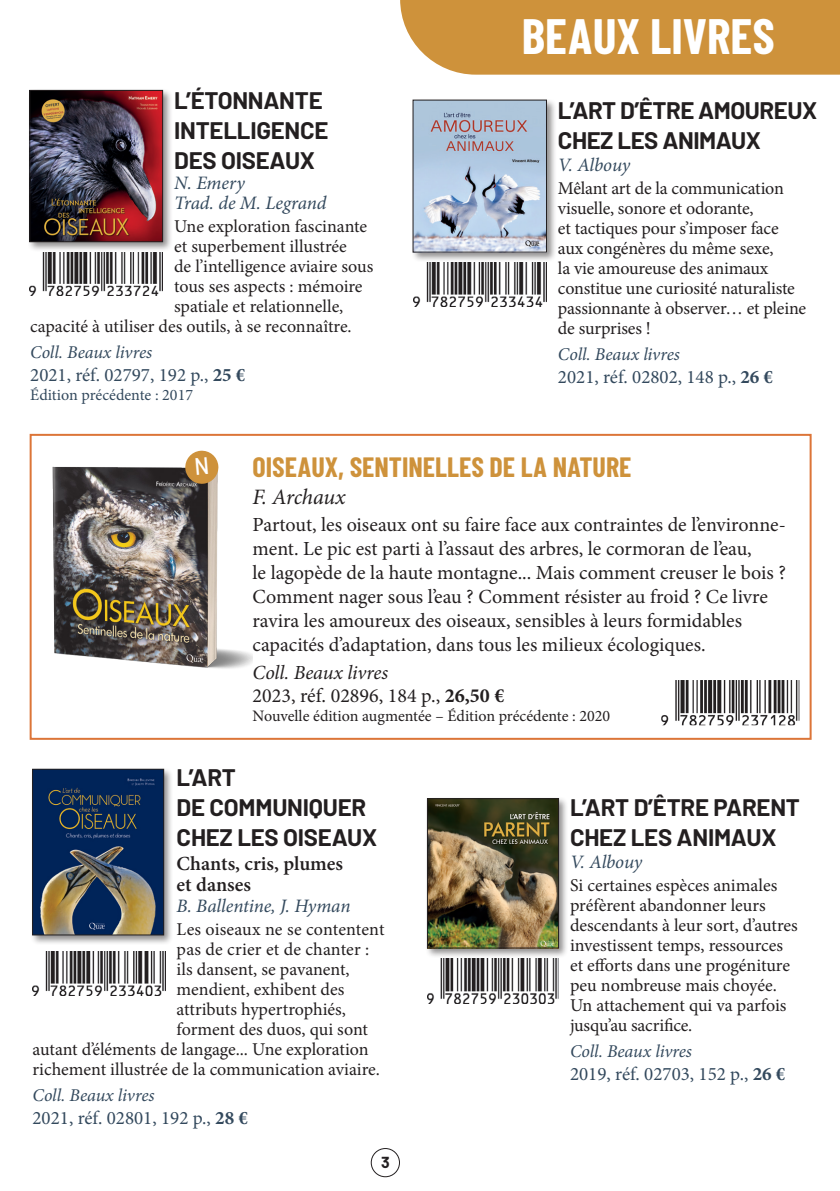
<style>
.page{position:relative;width:840px;height:1191px;background:#fff}
.page>*{position:absolute;margin:0;border:0;box-sizing:border-box;transform-origin:0 0}
.t1{font:700 49.8px "Barlow Condensed";color:#fff}
.Titre_encadré{font:700 28px "Barlow Condensed";color:#ce923b}
.Titre{font:700 24px/30px "Barlow";letter-spacing:-.01em;color:#231f20}
.auteur_encadré{font:italic 22px "Minion Pro";letter-spacing:-.015em;color:#231f20}
.résumé_encadré{font:20px/24px "Minion Pro";letter-spacing:-.005em;color:#231f20}
.caractéristiques_encadré{font:20px "Minion Pro";color:#231f20}
.sous-titre_2_lignes{font:600 20px/21px "Minion Pro";color:#231f20}
.collection_encadré{font:italic 20px "Minion Pro";letter-spacing:-.005em;color:#231f20}
.Caractéristiques{font:19px "Minion Pro";color:#33495d}
.Auteur{font:italic 19px/20px "Minion Pro";letter-spacing:-.01em;color:#33495d}
.Résumé{font:18px/20px "Minion Pro";letter-spacing:-.005em;color:#231f20}
.Collection{font:italic 18px "Minion Pro";letter-spacing:-.005em;color:#33495d}
.caractéristiques_encadré-2{font:16px "Minion Pro";color:#231f20}
.Prix{font:16px "Minion Pro";color:#33495d}
.t2{font:700 16px "Barlow";color:#231f20}
.s1{font-weight:700}
</style>
<div class="page">
<div style="left:371px;top:1148px;width:28px;height:29px;border:1px solid #231f20;border-radius:50%"></div>
<div style="left:30px;top:434px;width:781px;height:306px;border:2px solid #dc7538"></div>
<div style="left:30px;top:767px;width:143px;height:177px;background:#231f20;opacity:.5"></div>
<img style="left:34px;top:771px;width:128px;height:162px">
<div style="left:32px;top:769px;width:132px;height:166px;border:1px solid #231f20"></div>
<img style="left:32px;top:951px;width:133px;height:44px">
<div style="left:27px;top:88px;width:146px;height:164px;background:#231f20;opacity:.5"></div>
<img style="left:32px;top:92px;width:129px;height:148px">
<div style="left:30px;top:90px;width:133px;height:152px;border:1px solid #231f20"></div>
<img style="left:30px;top:252px;width:133px;height:44px">
<div style="left:410px;top:98px;width:146px;height:164px;background:#231f20;opacity:.5"></div>
<img style="left:414px;top:102px;width:130px;height:148px">
<img style="left:413px;top:262px;width:133px;height:44px">
<div style="left:425px;top:796px;width:143px;height:162px;background:#231f20;opacity:.5"></div>
<img style="left:429px;top:800px;width:127px;height:146px">
<div style="left:427px;top:798px;width:131px;height:150px;border:1px solid #231f20"></div>
<img style="left:427px;top:958px;width:131px;height:45px">
<img style="left:49px;top:433px;width:203px;height:236px">
<svg style="left:661px;top:680px;width:139px;height:46px"></svg>
<div style="left:400px;top:0;width:439px;height:75px;background:#ce923b"></div>
<svg style="left:184px;top:450px;width:35px;height:34px"></svg>
<p class="Titre" style="left:174px;top:85px;width:156px">L’ÉTONNANTE<br>INTELLIGENCE<br>DES OISEAUX</p>
<p class="Auteur" style="left:174px;top:173px;width:154px">N. Emery<br>Trad. de M. Legrand</p>
<p class="Résumé" style="left:174px;top:216px;width:194px">Une exploration fascinante</p>
<p class="Résumé" style="left:174px;top:236px;width:174px">et superbement illustrée</p>
<p class="Résumé" style="left:174px;top:256px;width:200px">de l’intelligence aviaire sous</p>
<p class="Résumé" style="left:174px;top:276px;width:190px">tous ses aspects : mémoire</p>
<p class="Résumé" style="left:174px;top:296px;width:171px">spatiale et relationnelle,</p>
<p class="Résumé" style="left:30px;top:316px;width:323px">capacité à utiliser des outils, à se reconnaître.</p>
<p class="Collection" style="left:30px;top:340px;width:123px">Coll. Beaux livres</p>
<p class="Caractéristiques" style="left:30px;top:362px;width:216px">2021, réf. 02797, 192 p., <span class="s1">25 €</span></p>
<p class="Prix" style="left:30px;top:384px;width:164px">Édition précédente : 2017</p>
<p class="t1" style="left:521px;top:5px;width:254px">BEAUX LIVRES</p>
<p class="Titre" style="left:557px;top:95px;width:260px">L’ART D’ÊTRE AMOUREUX<br>CHEZ LES ANIMAUX</p>
<p class="Auteur" style="left:557px;top:155px;width:74px">V. Albouy</p>
<p class="Résumé" style="left:557px;top:178px;width:250px">Mêlant art de la communication visuelle, sonore et odorante,<br>et tactiques pour s’imposer face aux congénères du même sexe,<br>la vie amoureuse des animaux constitue une curiosité naturaliste passionnante à observer… et pleine de surprises !</p>
<p class="Collection" style="left:557px;top:342px;width:123px">Coll. Beaux livres</p>
<p class="Caractéristiques" style="left:557px;top:364px;width:216px">2021, réf. 02802, 148 p., <span class="s1">26 €</span></p>
<p class="Titre_encadré" style="left:252px;top:450px;width:380px">OISEAUX, SENTINELLES DE LA NATURE</p>
<p class="auteur_encadré" style="left:252px;top:482px;width:94px">F. Archaux</p>
<p class="résumé_encadré" style="left:252px;top:512px;width:534px">Partout, les oiseaux ont su faire face aux contraintes de l’environne&shy;ment. Le pic est parti à l’assaut des arbres, le cormoran de l’eau,<br>le lagopède de la haute montagne... Mais comment creuser le bois ?<br>Comment nager sous l’eau ? Comment résister au froid ? Ce livre ravira les amoureux des oiseaux, sensibles à leurs formidables capacités d’adaptation, dans tous les milieux écologiques.</p>
<p class="collection_encadré" style="left:252px;top:659px;width:137px">Coll. Beaux livres</p>
<p class="caractéristiques_encadré" style="left:252px;top:682px;width:253px">2023, réf. 02896, 184 p., <span class="s1">26,50 €</span></p>
<p class="caractéristiques_encadré-2" style="left:252px;top:705px;width:359px">Nouvelle édition augmentée – Édition précédente : 2020</p>
<p class="Titre" style="left:176px;top:762px;width:191px">L’ART<br>DE COMMUNIQUER</p>
<p class="Titre" style="left:176px;top:822px;width:202px">CHEZ LES OISEAUX</p>
<p class="sous-titre_2_lignes" style="left:176px;top:853px;width:168px">Chants, cris, plumes et danses</p>
<p class="Auteur" style="left:176px;top:896px;width:175px">B. Ballentine, J. Hyman</p>
<p class="Résumé" style="left:176px;top:919px;width:209px">Les oiseaux ne se contentent</p>
<p class="Résumé" style="left:176px;top:939px;width:194px">pas de crier et de chanter :</p>
<p class="Résumé" style="left:176px;top:959px;width:174px">ils dansent, se pavanent,</p>
<p class="Résumé" style="left:176px;top:979px;width:169px">mendient, exhibent des</p>
<p class="Résumé" style="left:176px;top:999px;width:171px">attributs hypertrophiés,</p>
<p class="Résumé" style="left:176px;top:1019px;width:193px">forment des duos, qui sont</p>
<p class="Résumé" style="left:32px;top:1039px;width:337px">autant d’éléments de langage... Une exploration</p>
<p class="Résumé" style="left:32px;top:1059px;width:348px">richement illustrée de la communication aviaire.</p>
<p class="Collection" style="left:32px;top:1083px;width:123px">Coll. Beaux livres</p>
<p class="Caractéristiques" style="left:32px;top:1105px;width:217px">2021, réf. 02801, 192 p., <span class="s1">28 €</span></p>
<p class="t2" style="left:381px;top:1152px;width:10px">3</p>
<p class="Titre" style="left:569px;top:792px;width:231px">L’ART D’ÊTRE PARENT<br>CHEZ LES ANIMAUX</p>
<p class="Auteur" style="left:569px;top:852px;width:74px">V. Albouy</p>
<p class="Résumé" style="left:569px;top:875px;width:229px">Si certaines espèces animales préfèrent abandonner leurs descendants à leur sort, d’autres investissent temps, ressources et efforts dans une progéniture peu nombreuse mais choyée.<br>Un attachement qui va parfois jusqu’au sacrifice.</p>
<p class="Collection" style="left:569px;top:1039px;width:123px">Coll. Beaux livres</p>
<p class="Caractéristiques" style="left:569px;top:1061px;width:217px">2019, réf. 02703, 152 p., <span class="s1">26 €</span></p>
</div>
